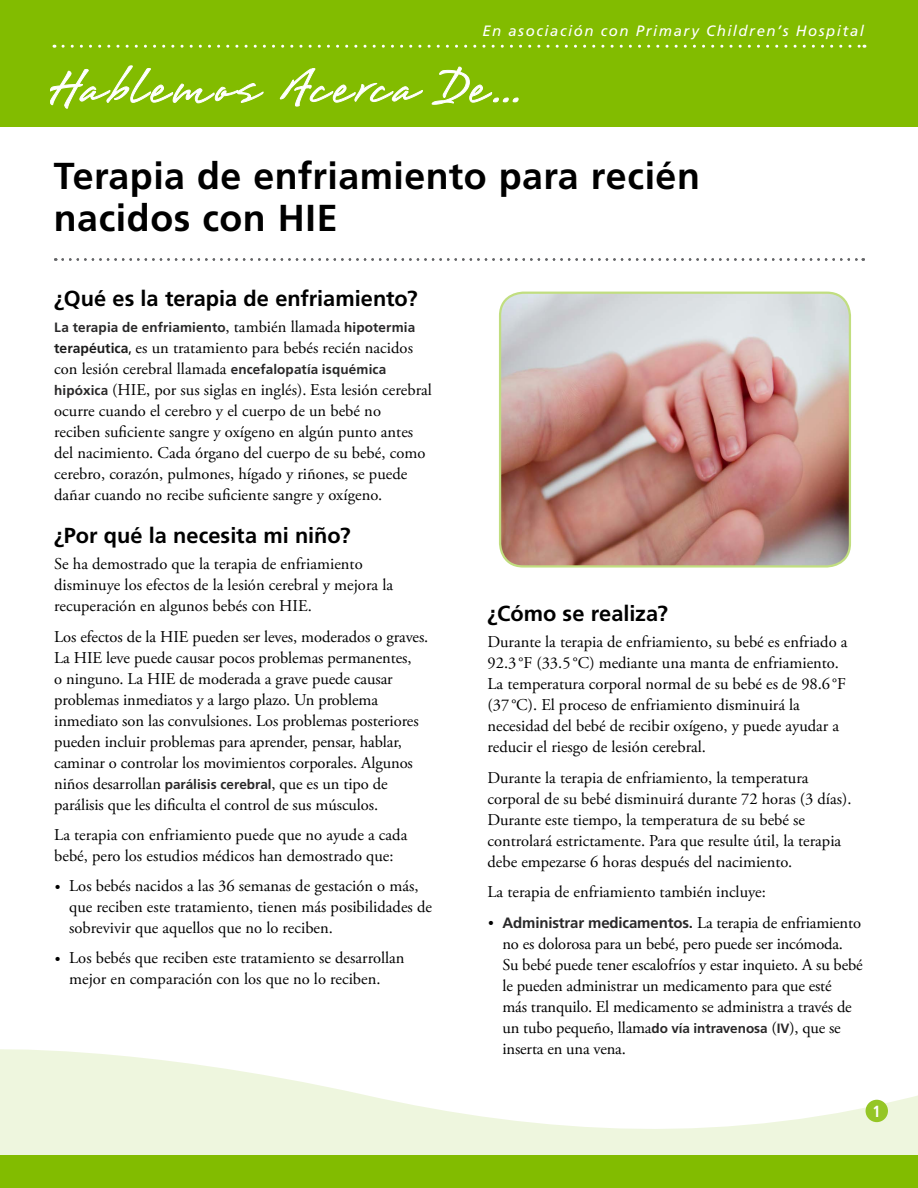
<style>
.page{position:relative;width:918px;height:1188px;background:#fff}
.page>*{position:absolute;margin:0;border:0;box-sizing:border-box;transform-origin:0 0}
.Title__h1{font:700 37.5px/42px "Frutiger LT Std";letter-spacing:.015em;color:#000}
.Level_1__h2{font:700 21.75px "Frutiger LT Std";color:#000}
.Main__p{font:16.5px/21px "Adobe Garamond Pro";color:#000}
.Page_Number{font:700 condensed 16.2px "Frutiger LT Std";color:#fff}
.t1{font:700 15px "Frutiger LT Std";letter-spacing:-.01em;color:#292829}
.Fact_Sheet_subtitle{font:italic 15px "Frutiger LT Std";letter-spacing:.1em;color:#fff}
.Main__p-2{font:700 13.5px "Frutiger LT Std";letter-spacing:.01em;color:#292829}
.s1{font-family:"Adobe Garamond Pro";font-weight:400;font-size:16.5px;color:#000}
.s2{font-family:"Frutiger LT Std";font-weight:700;font-size:13.8px;color:#1c1c1c}
.s3{font-family:"Frutiger LT Std";font-stretch:condensed;font-size:14.7px}
.s4{font-family:"Frutiger LT Std";font-weight:700;font-size:13.5px;color:#292829}
.s5{font-size:15px}
.s6{font-family:"Adobe Garamond Pro";font-weight:400;color:#000}
</style>
<div class="page">
<svg style="left:0;top:1049px;width:918px;height:107px;fill:#eef6de"></svg>
<div style="left:866px;top:1100px;width:22px;height:22px;background:#95c626;border-radius:50%"></div>
<div style="left:0;top:1156px;width:918px;height:32px;background:#82bc00"></div>
<div style="left:0;top:0;width:918px;height:127px;background:#82bc00"></div>
<svg style="left:63px;top:45px;width:802px;height:3px"></svg>
<svg style="left:51px;top:65px;width:468px;height:44px"></svg>
<svg style="left:63px;top:258px;width:801px;height:3px"></svg>
<img style="left:500px;top:293px;width:350px;height:273px">
<div style="left:499px;top:292px;width:352px;height:276px;border:2px solid #c1de80;border-radius:23px"></div>
<p class="Fact_Sheet_subtitle" style="left:482px;top:22px;width:383px">En asociación con Primary Children’s Hospital</p>
<p class="Title__h1" style="left:54px;top:155px;width:647px">Terapia de enfriamiento para recién nacidos con HIE</p>
<p class="Level_1__h2" style="left:54px;top:286px;width:365px">¿Qué es la terapia de enfriamiento?</p>
<p class="Main__p-2" style="left:54px;top:320px;width:363px">La terapia de enfriamiento<span class="s1">, también llamada</span> hipotermia</p>
<p class="Main__p" style="left:54px;top:338px;width:379px"><span class="s2">terapéutica</span><span class="s3">,</span> es un tratamiento para bebés recién nacidos con lesión cerebral llamada <span class="s4">encefalopatía isquémica hipóxica</span> (HIE, por sus siglas en inglés). Esta lesión cerebral ocurre cuando el cerebro y el cuerpo de un bebé no<br>reciben suficiente sangre y oxígeno en algún punto antes del nacimiento. Cada órgano del cuerpo de su bebé, como cerebro, corazón, pulmones, hígado y riñones, se puede dañar cuando no recibe suficiente sangre y oxígeno.</p>
<p class="Level_1__h2" style="left:54px;top:523px;width:298px">¿Por qué la necesita mi niño?</p>
<p class="Main__p" style="left:54px;top:554px;width:340px">Se ha demostrado que la terapia de enfriamiento disminuye los efectos de la lesión cerebral y mejora la recuperación en algunos bebés con HIE.</p>
<p class="Main__p" style="left:54px;top:627px;width:376px">Los efectos de la HIE pueden ser leves, moderados o graves.<br>La HIE leve puede causar pocos problemas permanentes,<br>o ninguno. La HIE de moderada a grave puede causar problemas inmediatos y a largo plazo. Un problema inmediato son las convulsiones. Los problemas posteriores pueden incluir problemas para aprender, pensar, hablar, caminar o controlar los movimientos corporales. Algunos niños desarrollan <span class="s4">parálisis cerebral</span>, que es un tipo de parálisis que les dificulta el control de sus músculos.</p>
<p class="Main__p" style="left:54px;top:825px;width:355px">La terapia con enfriamiento puede que no ayude a cada bebé, pero los estudios médicos han demostrado que:</p>
<p class="Main__p" style="left:69px;top:876px;width:364px;text-indent:-14px"><span class="s5">•</span> Los bebés nacidos a las 36 semanas de gestación o más, que reciben este tratamiento, tienen más posibilidades de sobrevivir que aquellos que no lo reciben.</p>
<p class="Main__p" style="left:55px;top:948px;width:351px;text-align:center"><span class="s5">•</span> Los bebés que reciben este tratamiento se desarrollan mejor en comparación con los que no lo reciben.</p>
<p class="Level_1__h2" style="left:488px;top:601px;width:182px">¿Cómo se realiza?</p>
<p class="Main__p" style="left:488px;top:632px;width:361px">Durante la terapia de enfriamiento, su bebé es enfriado a 92.3 °F (33.5 °C) mediante una manta de enfriamiento.<br>La temperatura corporal normal de su bebé es de 98.6 °F (37°C). El proceso de enfriamiento disminuirá la necesidad del bebé de recibir oxígeno, y puede ayudar a reducir el riesgo de lesión cerebral.</p>
<p class="Main__p" style="left:488px;top:768px;width:366px">Durante la terapia de enfriamiento, la temperatura corporal de su bebé disminuirá durante 72 horas (3 días).<br>Durante este tiempo, la temperatura de su bebé se controlará estrictamente. Para que resulte útil, la terapia debe empezarse 6 horas después del nacimiento.</p>
<p class="Main__p" style="left:488px;top:882px;width:280px">La terapia de enfriamiento también incluye:</p>
<p class="t1" style="left:488px;top:914px;width:374px"><span class="s6">•</span> Administrar medicamentos. <span class="s1">La terapia de enfriamiento</span></p>
<p class="Main__p" style="left:502px;top:933px;width:362px">no es dolorosa para un bebé, pero puede ser incómoda.<br>Su bebé puede tener escalofríos y estar inquieto. A su bebé le pueden administrar un medicamento para que esté<br>más tranquilo. El medicamento se administra a través de un tubo pequeño, llama<span class="s4">do vía intravenosa</span> (<span class="s4">IV</span>), que se inserta en una vena.</p>
<p class="Page_Number" style="left:873px;top:1101px;width:10px">1</p>
</div>
